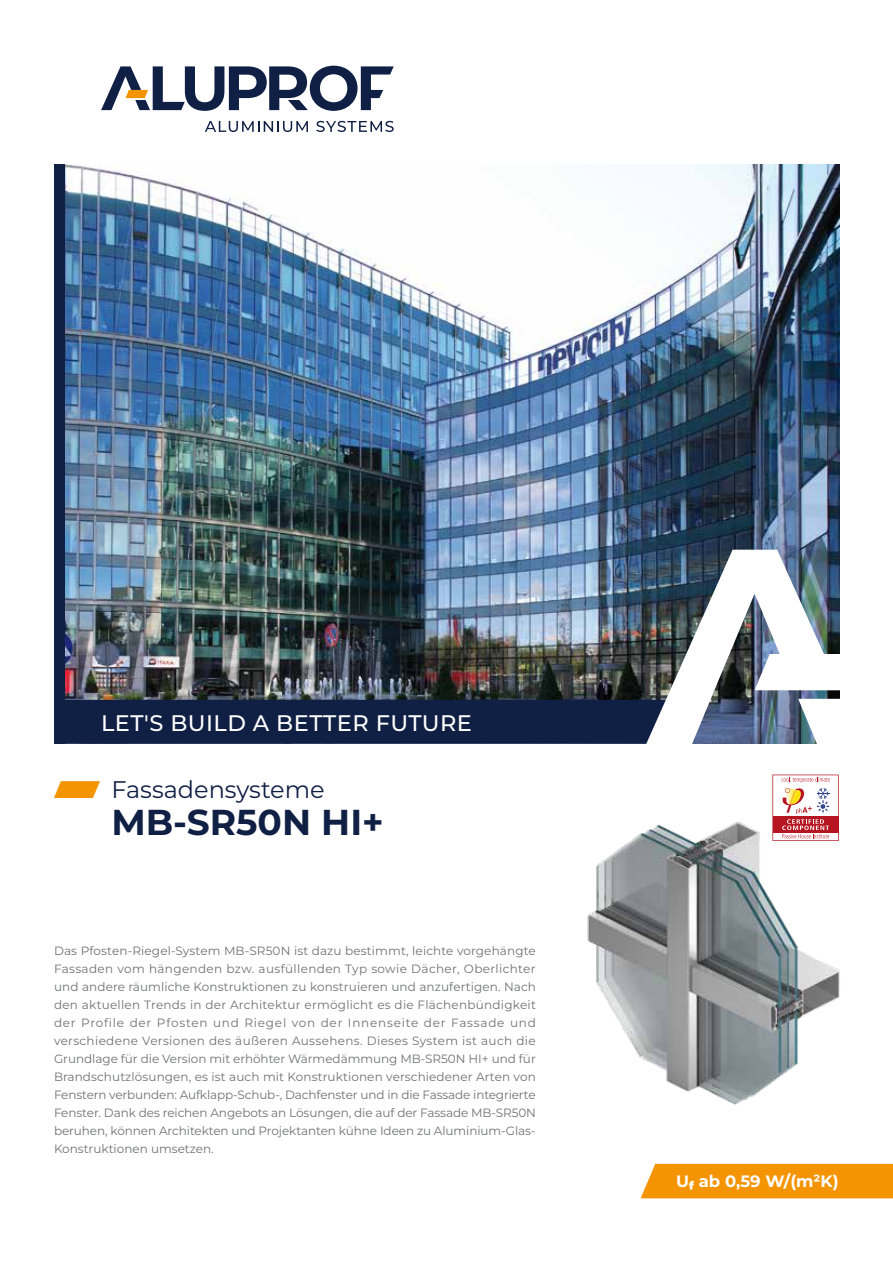
<style>
.page{position:relative;width:893px;height:1263px;background:#fff}
.page>*{position:absolute;margin:0;border:0;box-sizing:border-box;transform-origin:0 0}
.t1{font:700 36px "Montserrat Alu";color:#101f44}
.t2{font:24px "Montserrat Alu";color:#101f44}
.t3{font:500 22.5px "Montserrat Alu";letter-spacing:.02em;color:#fff}
.t4{font:700 16.5px "Montserrat Alu";color:#fff}
.t5{font:12px/18px "Montserrat Alu";letter-spacing:-.005em;color:#707172;text-align:justify}
.s1{color:#f39400}
</style>
<div class="page">
<img style="left:587px;top:821px;width:253px;height:284px">
<div style="left:641px;top:1164px;width:252px;height:34px;background:#f39400"></div>
<img style="left:65px;top:164px;width:774px;height:536px">
<svg style="left:772px;top:774px;width:67px;height:67px"></svg>
<div style="left:54px;top:164px;width:11px;height:580px;background:#101f44"></div>
<div style="left:54px;top:700px;width:619px;height:44px;background:#101f44"></div>
<img style="left:644px;top:550px;width:196px;height:194px">
<svg style="left:101px;top:66px;width:293px;height:45px"></svg>
<svg style="left:205px;top:121px;width:103px;height:11px"></svg>
<svg style="left:316px;top:121px;width:78px;height:11px"></svg>
<h3 class="t3" style="left:101px;top:707px;width:372px">LET'S BUILD A BETTER FUTURE</h3>
<h2 class="t2" style="left:54px;top:773px;width:272px"><span class="s1">⸠</span> Fassadensysteme</h2>
<h1 class="t1" style="left:111px;top:796px;width:274px">MB-SR50N HI+</h1>
<p class="t5" style="left:54px;top:941px;width:483px">Das Pfosten-Riegel-System MB-SR50N ist dazu bestimmt, leichte vorgehängte Fassaden vom hängenden bzw. ausfüllenden Typ sowie Dächer, Oberlichter und andere räumliche Konstruktionen zu konstruieren und anzufertigen. Nach den aktuellen Trends in der Architektur ermöglicht es die Flächenbündigkeit der Profile der Pfosten und Riegel von der Innenseite der Fassade und verschiedene Versionen des äußeren Aussehens. Dieses System ist auch die Grundlage für die Version mit erhöhter Wärmedämmung MB-SR50N HI+ und für Brandschutzlösungen, es ist auch mit Konstruktionen verschiedener Arten von Fenstern verbunden: Aufklapp-Schub-, Dachfenster und in die Fassade integrierte Fenster. Dank des reichen Angebots an Lösungen, die auf der Fassade MB-SR50N beruhen, können Architekten und Projektanten kühne Ideen zu Aluminium-Glas-Konstruktionen umsetzen.</p>
<h3 class="t4" style="left:676px;top:1169px;width:164px">Uf ab 0,59 W/(m²K)</h3>
</div>
